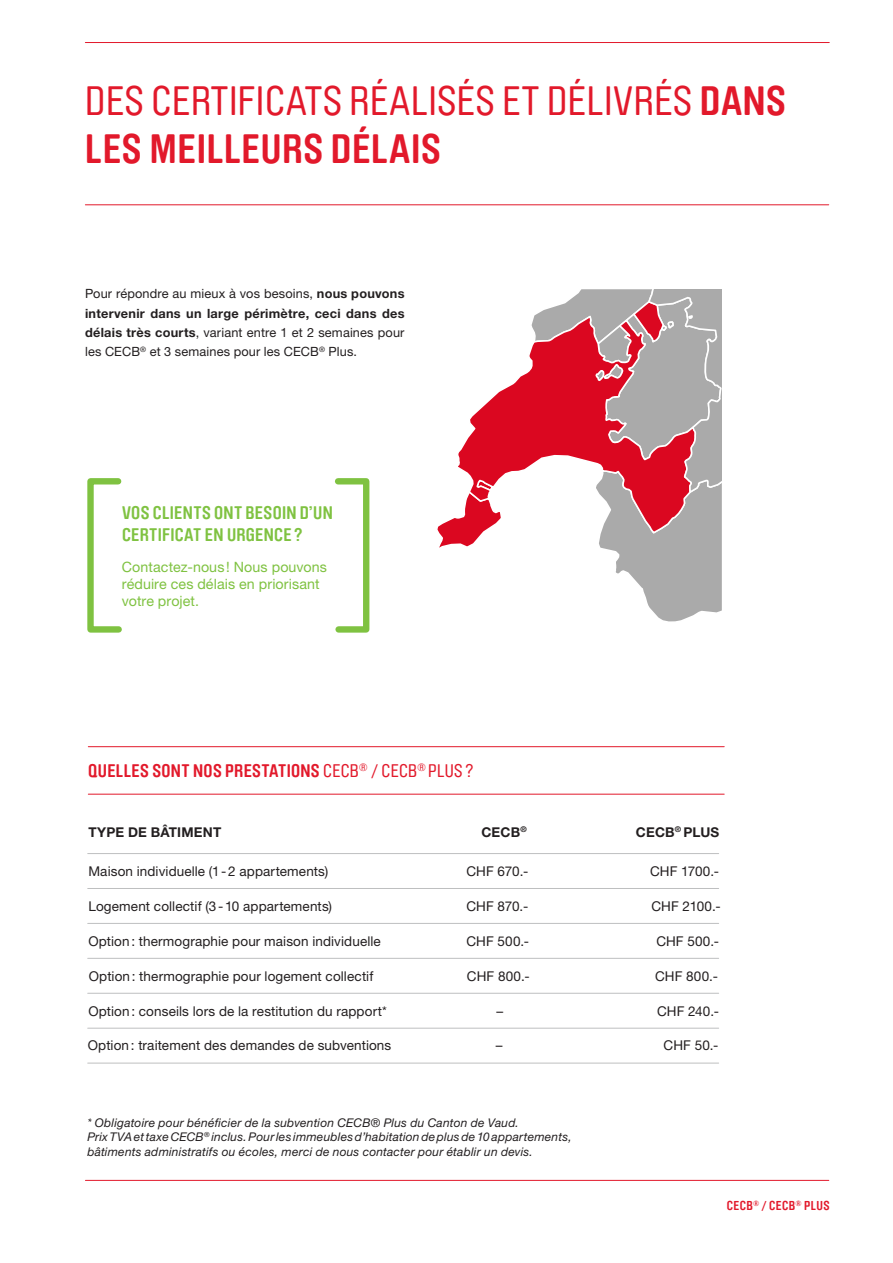
<style>
.page{position:relative;width:893px;height:1263px;background:#fff}
.page>*{position:absolute;margin:0;border:0;box-sizing:border-box;transform-origin:0 0}
.Titre_Niv_3{font:40.5px/47.8px "Brauer Neue Std";letter-spacing:.015em;color:#e2192b}
.Sous-titre{font:700 18px/21.6px "Brauer Neue Std";letter-spacing:.015em;color:#7fc241}
.t1{font:700 18px "Brauer Neue Std";letter-spacing:.02em;color:#e2192b}
.Sous-titre-2{font:14.25px/17.1px "Helvetica Neue LT Pro";letter-spacing:.005em;color:#7fc241}
.Légende{font:13.5px "Helvetica Neue LT Pro";letter-spacing:.01em;color:#231f20}
.Légende-2{font:700 13.5px "Helvetica Neue LT Pro";letter-spacing:.015em;color:#231f20}
.Légende-3{font:12.75px/19.2px "Helvetica Neue LT Pro";letter-spacing:.01em;color:#231f20;text-align:justify}
.Pied_de_Page_et_Pagi{font:700 12.75px "Brauer Neue Std";letter-spacing:.03em;color:#e2192b}
.Légende-4{font:italic 12px/14.4px "Helvetica Neue LT Pro";letter-spacing:.015em;color:#231f20}
.s1{font-weight:700}
.s2{font-weight:400}
</style>
<div class="page">
<hr style="left:85px;top:42px;width:744px;height:1px;background:#e2192b">
<hr style="left:85px;top:204px;width:744px;height:1px;background:#e2192b">
<hr style="left:85px;top:1180px;width:744px;height:1px;background:#e2192b">
<svg style="left:87px;top:478px;width:35px;height:155px"></svg>
<svg style="left:335px;top:478px;width:35px;height:155px"></svg>
<svg style="left:437px;top:518px;width:43px;height:30px"></svg>
<svg style="left:454px;top:372px;width:75px;height:163px"></svg>
<svg style="left:529px;top:289px;width:193px;height:333px"></svg>
<hr style="left:88px;top:746px;width:636px;height:1px;background:#e2192b">
<hr style="left:88px;top:794px;width:636px;height:1px;background:#e2192b">
<hr style="left:88px;top:853px;width:631px;height:1px;background:#bebfc0">
<hr style="left:88px;top:888px;width:631px;height:1px;background:#bebfc0">
<hr style="left:88px;top:923px;width:631px;height:1px;background:#bebfc0">
<hr style="left:88px;top:993px;width:631px;height:1px;background:#bebfc0">
<hr style="left:88px;top:1028px;width:631px;height:1px;background:#bebfc0">
<hr style="left:88px;top:1063px;width:631px;height:1px;background:#bebfc0">
<hr style="left:88px;top:958px;width:631px;height:1px;background:#bebfc0">
<p class="Titre_Niv_3" style="left:85px;top:78px;width:702px">DES CERTIFICATS RÉALISÉS ET DÉLIVRÉS <span class="s1">DANS<br>LES MEILLEURS DÉLAIS</span></p>
<p class="Légende-3" style="left:85px;top:284px;width:321px">Pour répondre au mieux à vos besoins, <span class="s1">nous pouvons intervenir dans un large périmètre, ceci dans des délais très courts</span>, variant entre 1 et 2 semaines pour les CECB<sup>®</sup> et 3 semaines pour les CECB<sup>®</sup> Plus.</p>
<p class="Sous-titre" style="left:122px;top:502px;width:212px">VOS CLIENTS ONT BESOIN D’UN<br>CERTIFICAT EN URGENCE ?</p>
<p class="Sous-titre-2" style="left:122px;top:558px;width:207px">Contactez-nous! Nous pouvons réduire ces délais en priorisant votre projet.</p>
<p class="t1" style="left:88px;top:760px;width:387px">QUELLES SONT NOS PRESTATIONS <span class="s2">CECB</span><sup>®</sup> <span class="s2">/ CECB</span><sup>®</sup> <span class="s2">PLUS ?</span></p>
<p class="Légende-2" style="left:88px;top:823px;width:134px">TYPE DE BÂTIMENT</p>
<p class="Légende-2" style="left:481px;top:823px;width:47px">CECB<sup>®</sup></p>
<p class="Légende-2" style="left:636px;top:823px;width:85px">CECB<sup>®</sup> PLUS</p>
<p class="Légende" style="left:88px;top:863px;width:241px">Maison individuelle (1-2 appartements)</p>
<p class="Légende" style="left:466px;top:863px;width:63px">CHF 670.-</p>
<p class="Légende" style="left:650px;top:863px;width:70px">CHF 1700.-</p>
<p class="Légende" style="left:88px;top:898px;width:245px">Logement collectif (3-10 appartements)</p>
<p class="Légende" style="left:466px;top:898px;width:63px">CHF 870.-</p>
<p class="Légende" style="left:651px;top:898px;width:71px">CHF 2100.-</p>
<p class="Légende" style="left:88px;top:932px;width:294px">Option: thermographie pour maison individuelle</p>
<p class="Légende" style="left:466px;top:932px;width:64px">CHF 500.-</p>
<p class="Légende" style="left:656px;top:932px;width:64px">CHF 500.-</p>
<p class="Légende" style="left:89px;top:967px;width:286px">Option: thermographie pour logement collectif</p>
<p class="Légende" style="left:467px;top:967px;width:64px">CHF 800.-</p>
<p class="Légende" style="left:655px;top:967px;width:64px">CHF 800.-</p>
<p class="Légende" style="left:88px;top:1002px;width:300px">Option: conseils lors de la restitution du rapport*</p>
<p class="Légende" style="left:496px;top:1002px;width:8px">–</p>
<p class="Légende" style="left:657px;top:1002px;width:63px">CHF 240.-</p>
<p class="Légende" style="left:88px;top:1037px;width:305px">Option: traitement des demandes de subventions</p>
<p class="Légende" style="left:496px;top:1037px;width:8px">–</p>
<p class="Légende" style="left:664px;top:1037px;width:56px">CHF 50.-</p>
<p class="Légende-4" style="left:87px;top:1115px;width:433px">* Obligatoire pour bénéficier de la subvention CECB® Plus du Canton de Vaud.</p>
<p class="Légende-4" style="left:87px;top:1129px;width:486px">Prix TVA et taxe CECB<sup>®</sup> inclus. Pour les immeubles d’habitation de plus de 10 appartements, bâtiments administratifs ou écoles, merci de nous contacter pour établir un devis.</p>
<p class="Pied_de_Page_et_Pagi" style="left:727px;top:1198px;width:104px">CECB<sup>®</sup> / CECB<sup>®</sup> PLUS</p>
</div>
